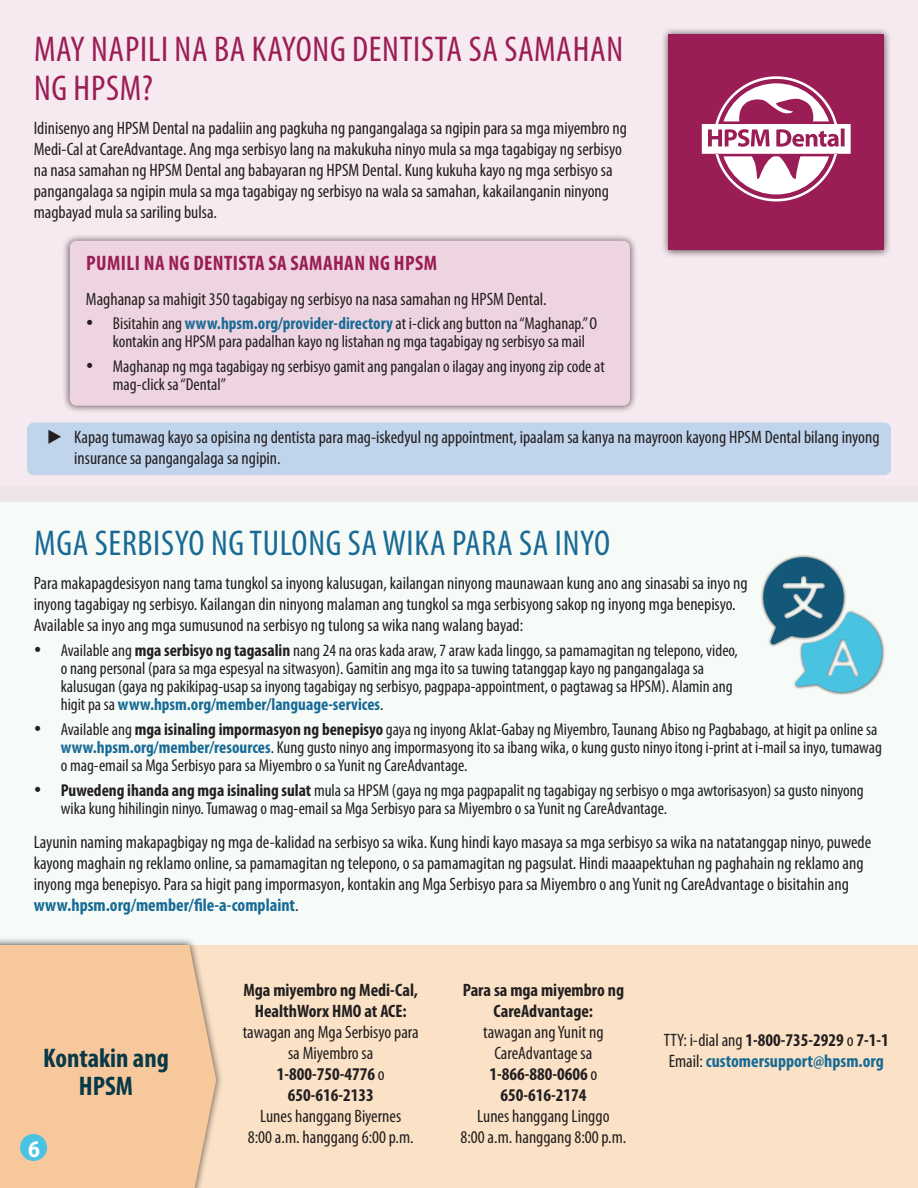
<style>
.page{position:relative;width:918px;height:1188px;background:#fff}
.page>*{position:absolute;margin:0;border:0;box-sizing:border-box;transform-origin:0 0}
.t1{font:condensed 36px/39px "Myriad Pro";letter-spacing:.02em;color:#9b1d56}
.t2{font:condensed 36px "Myriad Pro";letter-spacing:.02em;color:#186a95}
.t3{font:700 condensed 27px/28.5px "Myriad Pro";color:#083947;text-align:center}
.t4{font:700 semi-condensed 24px "Myriad Pro";color:#fff;scale:.96 1}
.t5{font:700 condensed 21px "Myriad Pro";letter-spacing:.02em;color:#9b1d56}
.t6{font:condensed 18px/21px "Myriad Pro";color:#231f20}
.t7{font:700 condensed 18px/21px "Myriad Pro";color:#231f20;text-align:center}
.t8{font:700 condensed 18px/21px "Myriad Pro";color:#186a95}
.t9{font:condensed 17.25px/18px "Myriad Pro";color:#231f20}
.s1{font-weight:700;color:#186a95}
.s2{font-weight:700}
.s3{font-weight:400;color:#231f20}
.s4{color:#231f20}
</style>
<div class="page">
<div style="left:0;top:0;width:918px;height:501px;background:#f6e9ef"></div>
<div style="left:62px;top:233px;width:576px;height:181px;background:#231f20;opacity:.75"></div>
<div style="left:70px;top:241px;width:560px;height:165px;background:#edd4e0;border-radius:7px"></div>
<div style="left:0;top:486px;width:918px;height:459px;background:#f6fbf8"></div>
<hr style="left:917px;top:621px;width:1px;height:567px;background:#f8fcfd">
<hr style="left:917px;top:0;width:1px;height:621px;background:#fdf8ec">
<div style="left:0;top:945px;width:918px;height:243px;background:#fbe2c7"></div>
<div style="left:660px;top:27px;width:232px;height:231px;background:#231f20;opacity:.75"></div>
<div style="left:668px;top:34px;width:216px;height:216px;background:#9b1d56"></div>
<div style="left:27px;top:423px;width:864px;height:52px;background:#c0d4eb;border-radius:7px"></div>
<svg style="left:702px;top:76px;width:149px;height:125px"></svg>
<div style="left:0;top:937px;width:223px;height:251px;background:#231f20;opacity:.75"></div>
<div style="left:0;top:945px;width:216px;height:243px;background:#f7c89b"></div>
<div style="left:761px;top:555px;width:124px;height:140px;background:#231f20;opacity:.75"></div>
<svg style="left:763px;top:557px;width:122px;height:135px"></svg>
<div style="left:20px;top:1134px;width:27px;height:27px;background:#49c3e1;border-radius:50%"></div>
<h1 class="t1" style="left:34px;top:29px;width:591px">MAY NAPILI NA BA KAYONG DENTISTA SA SAMAHAN<br>NG HPSM?</h1>
<p class="t6" style="left:34px;top:118px;width:595px">Idinisenyo ang HPSM Dental na padaliin ang pagkuha ng pangangalaga sa ngipin para sa mga miyembro ng Medi-Cal at CareAdvantage. Ang mga serbisyo lang na makukuha ninyo mula sa mga tagabigay ng serbisyo na nasa samahan ng HPSM Dental ang babayaran ng HPSM Dental. Kung kukuha kayo ng mga serbisyo sa pangangalaga sa ngipin mula sa mga tagabigay ng serbisyo na wala sa samahan, kakailanganin ninyong magbayad mula sa sariling bulsa.</p>
<p class="t5" style="left:86px;top:250px;width:353px">PUMILI NA NG DENTISTA SA SAMAHAN NG HPSM</p>
<p class="t6" style="left:86px;top:288px;width:462px">Maghanap sa mahigit 350 tagabigay ng serbisyo na nasa samahan ng HPSM Dental.</p>
<p class="t9" style="left:113px;top:314px;width:486px;text-indent:-27px">• Bisitahin ang <span class="s1">www.hpsm.org/provider-directory</span> at i-click ang button na “Maghanap.” O kontakin ang HPSM para padalhan kayo ng listahan ng mga tagabigay ng serbisyo sa mail</p>
<p class="t9" style="left:113px;top:357px;width:493px;text-indent:-27px">• Maghanap ng mga tagabigay ng serbisyo gamit ang pangalan o ilagay ang inyong zip code at mag-click sa “Dental”</p>
<p class="t6" style="left:74px;top:426px;width:807px;text-indent:-27px">▶ Kapag tumawag kayo sa opisina ng dentista para mag-iskedyul ng appointment, ipaalam sa kanya na mayroon kayong HPSM Dental bilang inyong insurance sa pangangalaga sa ngipin.</p>
<h1 class="t2" style="left:34px;top:521px;width:578px">MGA SERBISYO NG TULONG SA WIKA PARA SA INYO</h1>
<p class="t6" style="left:34px;top:573px;width:715px">Para makapagdesisyon nang tama tungkol sa inyong kalusugan, kailangan ninyong maunawaan kung ano ang sinasabi sa inyo ng inyong tagabigay ng serbisyo. Kailangan din ninyong malaman ang tungkol sa mga serbisyong sakop ng inyong mga benepisyo.<br>Available sa inyo ang mga sumusunod na serbisyo ng tulong sa wika nang walang bayad:</p>
<p class="t9" style="left:61px;top:641px;width:679px;text-indent:-27px">• Available ang <span class="s2">mga serbisyo ng tagasalin</span> nang 24 na oras kada araw, 7 araw kada linggo, sa pamamagitan ng telepono, video, o nang personal (para sa mga espesyal na sitwasyon). Gamitin ang mga ito sa tuwing tatanggap kayo ng pangangalaga sa kalusugan (gaya ng pakikipag-usap sa inyong tagabigay ng serbisyo, pagpapa-appointment, o pagtawag sa HPSM). Alamin ang higit pa sa <span class="s1">www.hpsm.org/member/language-services</span>.</p>
<p class="t9" style="left:61px;top:720px;width:823px;text-indent:-27px">• Available ang <span class="s2">mga isinaling impormasyon ng benepisyo</span> gaya ng inyong Aklat-Gabay ng Miyembro, Taunang Abiso ng Pagbabago, at higit pa online sa <span class="s1">www.hpsm.org/member/resources</span>. Kung gusto ninyo ang impormasyong ito sa ibang wika, o kung gusto ninyo itong i-print at i-mail sa inyo, tumawag o mag-email sa Mga Serbisyo para sa Miyembro o sa Yunit ng CareAdvantage.</p>
<p class="t9" style="left:61px;top:781px;width:805px;text-indent:-27px">• <span class="s2">Puwedeng ihanda ang mga isinaling sulat</span> mula sa HPSM (gaya ng mga pagpapalit ng tagabigay ng serbisyo o mga awtorisasyon) sa gusto ninyong wika kung hihilingin ninyo. Tumawag o mag-email sa Mga Serbisyo para sa Miyembro o sa Yunit ng CareAdvantage.</p>
<p class="t6" style="left:34px;top:831px;width:839px">Layunin naming makapagbigay ng mga de-kalidad na serbisyo sa wika. Kung hindi kayo masaya sa mga serbisyo sa wika na natatanggap ninyo, puwede kayong maghain ng reklamo online, sa pamamagitan ng telepono, o sa pamamagitan ng pagsulat. Hindi maaapektuhan ng paghahain ng reklamo ang inyong mga benepisyo. Para sa higit pang impormasyon, kontakin ang Mga Serbisyo para sa Miyembro o ang Yunit ng CareAdvantage o bisitahin ang <span class="s1">www.hpsm.org/member/file-a-complaint</span>.</p>
<h2 class="t3" style="left:43px;top:1043px;width:127px">Kontakin ang<br>HPSM</h2>
<h3 class="t4" style="left:28px;top:1135px;width:14px">6</h3>
<p class="t7" style="left:243px;top:979px;width:176px">Mga miyembro ng Medi-Cal,<br>HealthWorx HMO at ACE:</p>
<p class="t6" style="left:243px;top:1021px;width:178px;text-align:center">tawagan ang Mga Serbisyo para sa Miyembro sa<br><span class="s2">1-800-750-4776</span> o<br><span class="s2">650-616-2133</span></p>
<p class="t6" style="left:248px;top:1105px;width:167px;text-align:center">Lunes hanggang Biyernes<br>8:00 a.m. hanggang 6:00 p.m.</p>
<p class="t7" style="left:463px;top:979px;width:163px">Para sa mga miyembro ng<br>CareAdvantage:</p>
<p class="t6" style="left:483px;top:1021px;width:122px;text-align:center">tawagan ang Yunit ng<br>CareAdvantage sa<br><span class="s2">1-866-880-0606</span> o<br><span class="s2">650-616-2174</span></p>
<p class="t6" style="left:461px;top:1105px;width:167px;text-align:center">Lunes hanggang Linggo<br>8:00 a.m. hanggang 8:00 p.m.</p>
<p class="t8" style="left:664px;top:1029px;width:226px"><span class="s3">TTY: i-dial ang</span> <span class="s4">1-800-735-2929</span> <span class="s3">o</span> <span class="s4">7-1-1<br></span><span class="s3">Email:</span> customersupport@hpsm.org</p>
</div>
